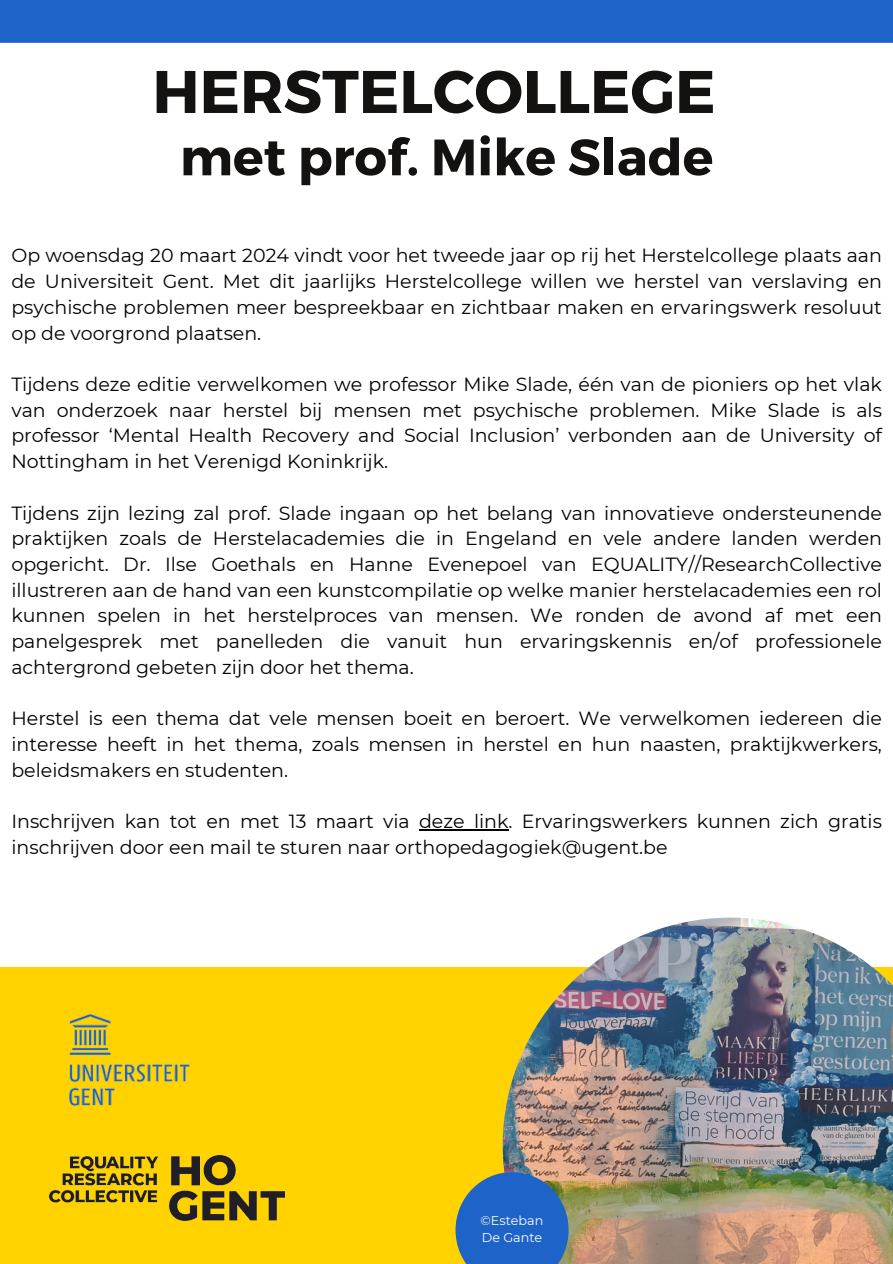
<style>
.page{position:relative;width:893px;height:1264px;background:#fff}
.page>*{position:absolute;margin:0;border:0;box-sizing:border-box;transform-origin:0 0}
.t1{font:700 60px "Montserrat";color:#131211}
.t2{font:700 51px "Montserrat";color:#131211}
.t3{font:19.05px/25.7px "Montserrat";color:#000;text-align:justify}
.t4{font:12.75px "Montserrat";color:#fff}
</style>
<div class="page">
<hr style="left:419px;top:829px;width:89px;height:1px;background:#000">
<div style="left:0;top:967px;width:892px;height:296px;background:#ffd200"></div>
<img style="left:502px;top:917px;width:390px;height:346px">
<div style="left:0;top:0;width:892px;height:43px;background:#1e64c8"></div>
<img style="left:49px;top:1155px;width:235px;height:65px">
<svg style="left:455px;top:1172px;width:113px;height:91px"></svg>
<img style="left:69px;top:1013px;width:121px;height:93px">
<p class="t1" style="left:152px;top:53px;width:564px">HERSTELCOLLEGE</p>
<p class="t2" style="left:180px;top:124px;width:535px">met prof. Mike Slade</p>
<h1 class="t3" style="left:11px;top:243px;width:872px">Op woensdag 20 maart 2024 vindt voor het tweede jaar op rij het Herstelcollege plaats aan de Universiteit Gent. Met dit jaarlijks Herstelcollege willen we herstel van verslaving en psychische problemen meer bespreekbaar en zichtbaar maken en ervaringswerk resoluut op de voorgrond plaatsen.</h1>
<h2 class="t3" style="left:11px;top:371px;width:872px">Tijdens deze editie verwelkomen we professor Mike Slade, één van de pioniers op het vlak van onderzoek naar herstel bij mensen met psychische problemen. Mike Slade is als professor ‘Mental Health Recovery and Social Inclusion’ verbonden aan de University of Nottingham in het Verenigd Koninkrijk.</h2>
<h3 class="t3" style="left:11px;top:500px;width:872px">Tijdens zijn lezing zal prof. Slade ingaan op het belang van innovatieve ondersteunende praktijken zoals de Herstelacademies die in Engeland en vele andere landen werden opgericht. Dr. Ilse Goethals en Hanne Evenepoel van EQUALITY//ResearchCollective illustreren aan de hand van een kunstcompilatie op welke manier herstelacademies een rol kunnen spelen in het herstelproces van mensen. We ronden de avond af met een panelgesprek met panelleden die vanuit hun ervaringskennis en/of professionele achtergrond gebeten zijn door het thema.</h3>
<h3 class="t3" style="left:11px;top:705px;width:872px">Herstel is een thema dat vele mensen boeit en beroert. We verwelkomen iedereen die interesse heeft in het thema, zoals mensen in herstel en hun naasten, praktijkwerkers, beleidsmakers en studenten.</h3>
<h3 class="t3" style="left:11px;top:808px;width:872px">Inschrijven kan tot en met 13 maart via deze link. Ervaringswerkers kunnen zich gratis inschrijven door een mail te sturen naar orthopedagogiek@ugent.be</h3>
<p class="t4" style="left:480px;top:1212px;width:64px">©Esteban</p>
<p class="t4" style="left:482px;top:1229px;width:62px">De Gante</p>
</div>
